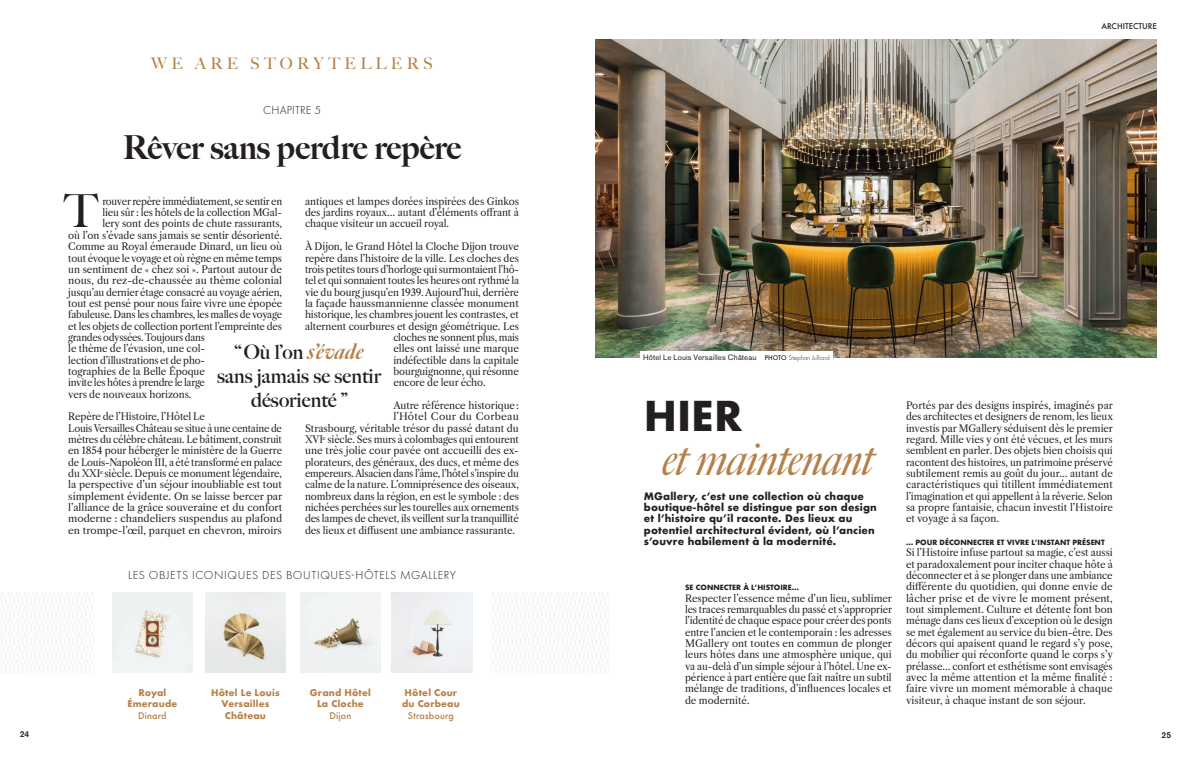
<style>
.page{position:relative;width:1191px;height:766px;background:#fff}
.page>*{position:absolute;margin:0;border:0;box-sizing:border-box;transform-origin:0 0}
.t1{font:46px "Big Caslon FB";color:#231f20}
.t2{font:italic 45px "Big Caslon FB";letter-spacing:-.02em;color:#b68149}
.t3{font:700 40px "Futura";color:#231f20}
.t4{font:900 33px "Big Caslon FB";color:#231f20}
.t5{font:700 20px/24px "Big Caslon FB";color:#231f20;text-align:center}
.t6{font:16px "Big Caslon FB";letter-spacing:.27em;color:#b68149}
.t7{font:300 12px "Futura PT";letter-spacing:.05em;color:#231f20}
.t8{font:300 12px "Futura PT";letter-spacing:.01em;color:#231f20}
.t9{font:700 10px/11.3px "Futura";letter-spacing:.015em;color:#231f20}
.t10{font:9.8px/11.3px "Libre Caslon Text";letter-spacing:-.01em;color:#231f20;text-align:justify}
.t11{font:9.8px "Libre Caslon Text";letter-spacing:-.03em;color:#231f20}
.t12{font:9.8px "Libre Caslon Text";letter-spacing:-.01em;color:#231f20;scale:1.05 1}
.t13{font:9.8px "Libre Caslon Text";letter-spacing:.02em;color:#231f20;scale:1.05 1}
.t14{font:700 9px/11.3px "Futura";letter-spacing:.02em;color:#b68149;text-align:center}
.t15{font:500 9px "Futura";letter-spacing:.015em;color:#b68149}
.t16{font:500 8.5px "Akzidenz Grotesk Pro";color:#231f20}
.t17{font:7.7px "Akzidenz Grotesk Pro";letter-spacing:.02em;color:#231f20}
.t18{font:500 7.7px "Futura";color:#231f20}
.t19{font:700 7px "Futura";color:#231f20}
.s1{font-weight:900;font-style:italic;font-size:21.5px;color:#b68149}
.s2{font-family:"Futura PT";font-weight:500;font-size:7px}
.s3{font-family:"Futura PT";font-weight:300;font-size:7px}
</style>
<div class="page">
<img style="left:300px;top:592px;width:80px;height:80px">
<img style="left:112px;top:592px;width:80px;height:80px">
<img style="left:392px;top:592px;width:80px;height:80px">
<img style="left:205px;top:592px;width:80px;height:80px">
<svg style="left:1px;top:592px;width:92px;height:80px"></svg>
<svg style="left:492px;top:592px;width:116px;height:80px"></svg>
<img style="left:595px;top:40px;width:562px;height:318px">
<div style="left:640px;top:351px;width:192px;height:11px;background:#fff"></div>
<h3 class="t6" style="left:151px;top:54px;width:283px">WE ARE STORYTELLERS</h3>
<p class="t8" style="left:263px;top:103px;width:59px">CHAPITRE 5</p>
<h3 class="t4" style="left:123px;top:128px;width:340px">Rêver sans perdre repère</h3>
<h1 class="t1" style="left:64px;top:184px;width:35px">T</h1>
<p class="t10" style="left:102px;top:196px;width:181px">rouver repère immédiatement, se sentir en</p>
<p class="t10" style="left:102px;top:207px;width:181px">lieu sûr : les hôtels de la collection MGal-</p>
<p class="t10" style="left:102px;top:218px;width:181px">lery sont des points de chute rassurants,</p>
<p class="t10" style="left:68px;top:230px;width:215px">où l’on s’évade sans jamais se sentir désorienté.</p>
<p class="t10" style="left:68px;top:241px;width:215px">Comme au Royal émeraude Dinard, un lieu où</p>
<p class="t10" style="left:68px;top:252px;width:215px">tout évoque le voyage et où règne en même temps</p>
<p class="t10" style="left:68px;top:263px;width:215px">un sentiment de « chez soi ». Partout autour de</p>
<p class="t12" style="left:68px;top:274px;width:205px">nous, du rez-de-chaussée au thème colonial</p>
<p class="t10" style="left:68px;top:286px;width:215px">jusqu’au dernier étage consacré au voyage aérien,</p>
<p class="t10" style="left:68px;top:297px;width:215px">tout est pensé pour nous faire vivre une épopée</p>
<p class="t10" style="left:68px;top:309px;width:215px">fabuleuse. Dans les chambres, les malles de voyage</p>
<p class="t10" style="left:68px;top:320px;width:215px">et les objets de collection portent l’empreinte des</p>
<p class="t11" style="left:68px;top:331px;width:138px">grandes odyssées. Toujours dans</p>
<p class="t10" style="left:68px;top:343px;width:138px">le thème de l’évasion, une col-</p>
<p class="t10" style="left:68px;top:354px;width:138px">lection d’illustrations et de pho-</p>
<p class="t10" style="left:68px;top:365px;width:138px">tographies de la Belle Époque</p>
<p class="t11" style="left:68px;top:376px;width:138px">invite les hôtes à prendre le large</p>
<p class="t10" style="left:68px;top:388px;width:125px">vers de nouveaux horizons.</p>
<p class="t10" style="left:68px;top:411px;width:216px;text-align:left">Repère de l’Histoire, l’Hôtel Le<br>Louis Versailles Château se situe à une centaine de mètres du célèbre château. Le bâtiment, construit en 1854 pour héberger le ministère de la Guerre de Louis-Napoléon III, a été transformé en palace du XXI<sup>e</sup> siècle. Depuis ce monument légendaire, la perspective d’un séjour inoubliable est tout simplement évidente. On se laisse bercer par l’alliance de la grâce souveraine et du confort moderne : chandeliers suspendus au plafond en trompe-l’œil, parquet en chevron, miroirs</p>
<p class="t10" style="left:305px;top:196px;width:215px">antiques et lampes dorées inspirées des Ginkos des jardins royaux… autant d’éléments offrant à chaque visiteur un accueil royal.</p>
<p class="t10" style="left:305px;top:241px;width:215px">À Dijon, le Grand Hôtel la Cloche Dijon trouve</p>
<p class="t10" style="left:305px;top:252px;width:215px">repère dans l’histoire de la ville. Les cloches des</p>
<p class="t10" style="left:305px;top:263px;width:215px">trois petites tours d’horloge qui surmontaient l’hô-</p>
<p class="t10" style="left:305px;top:275px;width:216px">tel et qui sonnaient toutes les heures ont rythmé la</p>
<p class="t10" style="left:305px;top:286px;width:215px">vie du bourg jusqu’en 1939. Aujourd’hui, derrière</p>
<p class="t10" style="left:305px;top:297px;width:215px">la façade haussmannienne classée monument</p>
<p class="t10" style="left:305px;top:309px;width:215px">historique, les chambres jouent les contrastes, et</p>
<p class="t10" style="left:305px;top:320px;width:215px">alternent courbures et design géométrique. Les</p>
<p class="t10" style="left:393px;top:331px;width:127px">cloches ne sonnent plus, mais</p>
<p class="t10" style="left:393px;top:343px;width:127px">elles ont laissé une marque</p>
<p class="t10" style="left:393px;top:354px;width:127px">indéfectible dans la capitale</p>
<p class="t10" style="left:393px;top:365px;width:127px">bourguignonne, qui résonne</p>
<p class="t10" style="left:393px;top:377px;width:94px">encore de leur écho.</p>
<p class="t10" style="left:393px;top:399px;width:127px">Autre référence historique:</p>
<p class="t13" style="left:393px;top:410px;width:121px">l’Hôtel Cour du Corbeau</p>
<p class="t10" style="left:305px;top:422px;width:215px">Strasbourg, véritable trésor du passé datant du</p>
<p class="t10" style="left:305px;top:433px;width:215px">XVI<sup>e</sup> siècle. Ses murs à colombages qui entourent</p>
<p class="t10" style="left:305px;top:445px;width:215px">une très jolie cour pavée ont accueilli des ex-</p>
<p class="t10" style="left:305px;top:456px;width:215px">plorateurs, des généraux, des ducs, et même des</p>
<p class="t10" style="left:305px;top:467px;width:215px">empereurs. Alsacien dans l’âme, l’hôtel s’inspire du</p>
<p class="t10" style="left:305px;top:479px;width:215px">calme de la nature. L’omniprésence des oiseaux,</p>
<p class="t10" style="left:305px;top:490px;width:215px">nombreux dans la région, en est le symbole : des</p>
<p class="t10" style="left:305px;top:501px;width:215px">nichées perchées sur les tourelles aux ornements</p>
<p class="t10" style="left:305px;top:513px;width:215px">des lampes de chevet, ils veillent sur la tranquillité</p>
<p class="t10" style="left:305px;top:524px;width:211px">des lieux et diffusent une ambiance rassurante.</p>
<p class="t7" style="left:128px;top:568px;width:329px">LES OBJETS ICONIQUES DES BOUTIQUES-HÔTELS MGALLERY</p>
<h3 class="t5" style="left:217px;top:339px;width:166px">‘‘ Où l’on <span class="s1">s’évade </span>sans jamais se sentir désorienté ’’</h3>
<p class="t14" style="left:127px;top:686px;width:51px">Royal<br>Émeraude</p>
<p class="t15" style="left:138px;top:709px;width:30px">Dinard</p>
<p class="t14" style="left:211px;top:686px;width:70px">Hôtel Le Louis<br>Versailles<br>Château</p>
<p class="t14" style="left:402px;top:686px;width:59px;text-align:left">Hôtel Cour du Corbeau</p>
<p class="t14" style="left:310px;top:686px;width:62px">Grand Hôtel<br>La Cloche</p>
<p class="t15" style="left:329px;top:709px;width:23px">Dijon</p>
<p class="t15" style="left:408px;top:709px;width:47px">Strasbourg</p>
<p class="t18" style="left:1101px;top:20px;width:57px">ARCHITECTURE</p>
<p class="t17" style="left:643px;top:352px;width:188px">Hôtel Le Louis Versailles Château <span class="s2">PHOTO</span> <span class="s3">Stephan Julliard</span></p>
<h3 class="t3" style="left:644px;top:387px;width:100px">HIER</h3>
<h2 class="t2" style="left:662px;top:433px;width:213px">et maintenant</h2>
<p class="t9" style="left:644px;top:490px;width:234px">MGallery, c’est une collection où chaque boutique-hôtel se distingue par son design et l’histoire qu’il raconte. Des lieux au potentiel architectural évident, où l’ancien s’ouvre habilement à la modernité.</p>
<p class="t19" style="left:685px;top:582px;width:115px">SE CONNECTER À L’HISTOIRE…</p>
<p class="t10" style="left:685px;top:592px;width:208px">Respecter l’essence même d’un lieu, sublimer les traces remarquables du passé et s’approprier l’identité de chaque espace pour créer des ponts entre l’ancien et le contemporain : les adresses MGallery ont toutes en commun de plonger leurs hôtes dans une atmosphère unique, qui va au-delà d’un simple séjour à l’hôtel. Une ex&shy;périence à part entière que fait naître un subtil mélange de traditions, d’influences locales et de modernité.</p>
<p class="t10" style="left:906px;top:399px;width:208px">Portés par des designs inspirés, imaginés par des architectes et designers de renom, les lieux investis par MGallery séduisent dès le premier regard. Mille vies y ont été vécues, et les murs semblent en parler. Des objets bien choisis qui racontent des histoires, un patrimoine préservé subtilement remis au goût du jour… autant de caractéristiques qui titillent immédiatement l’imagination et qui appellent à la rêverie. Selon sa propre fantaisie, chacun investit l’Histoire et voyage à sa façon.</p>
<p class="t19" style="left:906px;top:537px;width:200px">… POUR DÉCONNECTER ET VIVRE L’INSTANT PRÉSENT</p>
<p class="t10" style="left:906px;top:547px;width:209px">Si l’Histoire infuse partout sa magie, c’est aussi et paradoxalement pour inciter chaque hôte à déconnecter et à se plonger dans une ambiance différente du quotidien, qui donne envie de lâcher prise et de vivre le moment présent, tout simplement. Culture et détente font bon ménage dans ces lieux d’exception où le design se met également au service du bien-être. Des décors qui apaisent quand le regard s’y pose, du mobilier qui réconforte quand le corps s’y prélasse… confort et esthétisme sont envisagés avec la même attention et la même finalité : faire vivre un moment mémorable à chaque visiteur, à chaque instant de son séjour.</p>
<p class="t16" style="left:20px;top:728px;width:11px">24</p>
<p class="t16" style="left:1161px;top:728px;width:11px">25</p>
</div>
